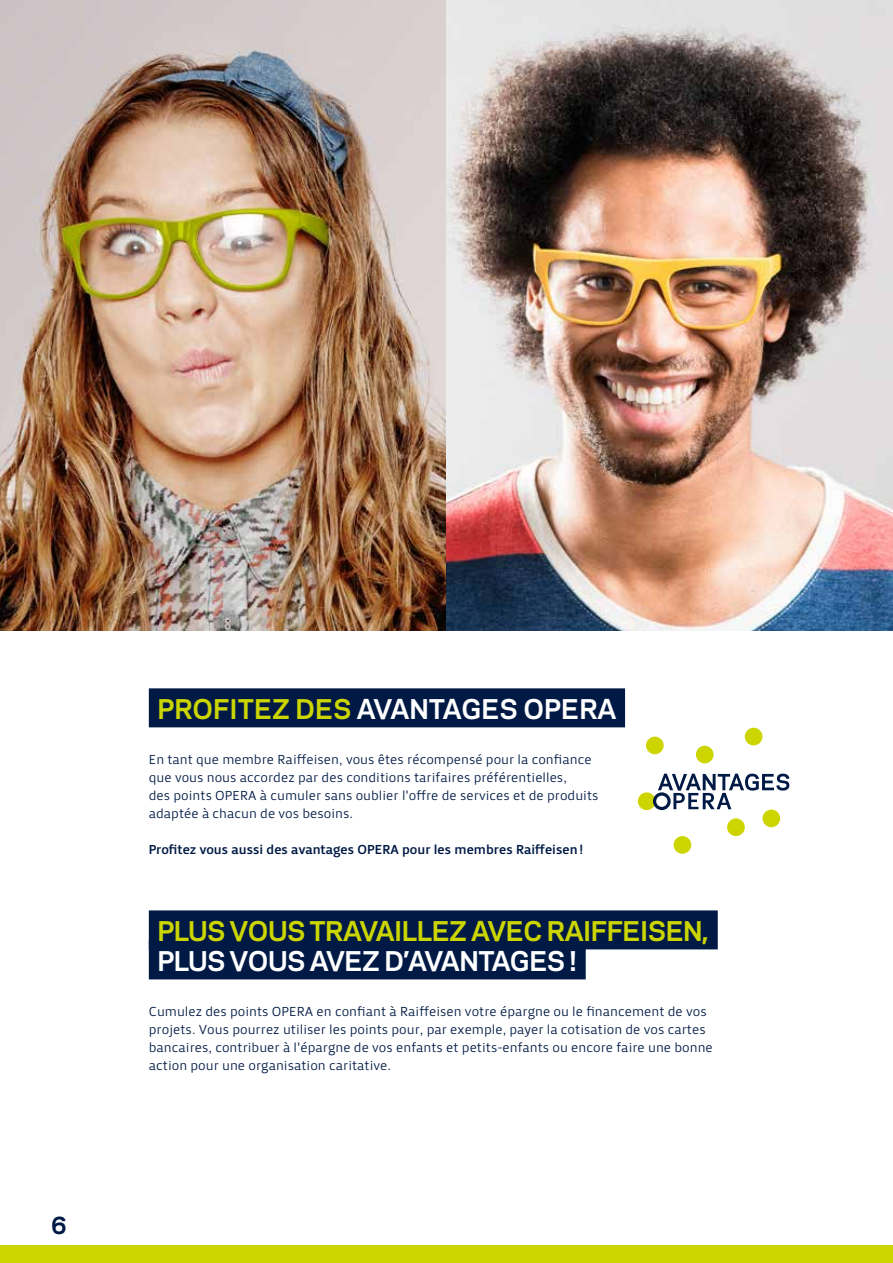
<style>
.page{position:relative;width:893px;height:1263px;background:#fff}
.page>*{position:absolute;margin:0;border:0;box-sizing:border-box;transform-origin:0 0}
.t1{font:700 25.5px "Galaxie Polaris";letter-spacing:-.02em;color:#ccd500}
.t2{font:700 25.5px "Galaxie Polaris";color:#fff}
.t3{font:700 25.5px "Galaxie Polaris";letter-spacing:-.02em;color:#fff}
.t4{font:700 22.5px "Galaxie Polaris";color:#001a45}
.t5{font:13.5px/18px "Priva One Pro";color:#001a45}
.t6{font:13.5px "Priva Three Pro";color:#001a45}
.s1{color:#ccd500}
</style>
<div class="page">
<div style="left:0;top:1246px;width:893px;height:17px;background:#ccd500"></div>
<img style="left:0;top:0;width:893px;height:631px">
<div style="left:149px;top:688px;width:476px;height:39px;background:#001a45"></div>
<div style="left:149px;top:910px;width:569px;height:39px;background:#001a45"></div>
<div style="left:149px;top:940px;width:437px;height:39px;background:#001a45"></div>
<div style="left:745px;top:728px;width:17px;height:17px;background:#ccd500;border-radius:50%"></div>
<div style="left:727px;top:818px;width:18px;height:18px;background:#ccd500;border-radius:50%"></div>
<div style="left:674px;top:836px;width:17px;height:18px;background:#ccd500;border-radius:50%"></div>
<div style="left:696px;top:746px;width:18px;height:17px;background:#ccd500;border-radius:50%"></div>
<div style="left:646px;top:736px;width:18px;height:18px;background:#ccd500;border-radius:50%"></div>
<div style="left:762px;top:809px;width:18px;height:18px;background:#ccd500;border-radius:50%"></div>
<div style="left:638px;top:792px;width:17px;height:18px;background:#ccd500;border-radius:50%"></div>
<svg style="left:653px;top:774px;width:136px;height:36px"></svg>
<h2 class="t4" style="left:51px;top:1208px;width:17px">6</h2>
<h1 class="t2" style="left:157px;top:690px;width:461px"><span class="s1">PROFITEZ DES</span> AVANTAGES OPERA</h1>
<p class="t5" style="left:149px;top:750px;width:451px">En tant que membre Raiffeisen, vous êtes récompensé pour la confiance que vous nous accordez par des conditions tarifaires préférentielles,<br>des points OPERA à cumuler sans oublier l'offre de services et de produits adaptée à chacun de vos besoins.</p>
<p class="t6" style="left:149px;top:840px;width:436px">Profitez vous aussi des avantages OPERA pour les membres Raiffeisen!</p>
<h1 class="t1" style="left:157px;top:912px;width:553px">PLUS VOUS TRAVAILLEZ AVEC RAIFFEISEN,</h1>
<h1 class="t3" style="left:157px;top:942px;width:421px">PLUS VOUS AVEZ D’AVANTAGES !</h1>
<p class="t5" style="left:149px;top:1002px;width:566px">Cumulez des points OPERA en confiant à Raiffeisen votre épargne ou le financement de vos projets. Vous pourrez utiliser les points pour, par exemple, payer la cotisation de vos cartes bancaires, contribuer à l'épargne de vos enfants et petits-enfants ou encore faire une bonne action pour une organisation caritative.</p>
</div>
